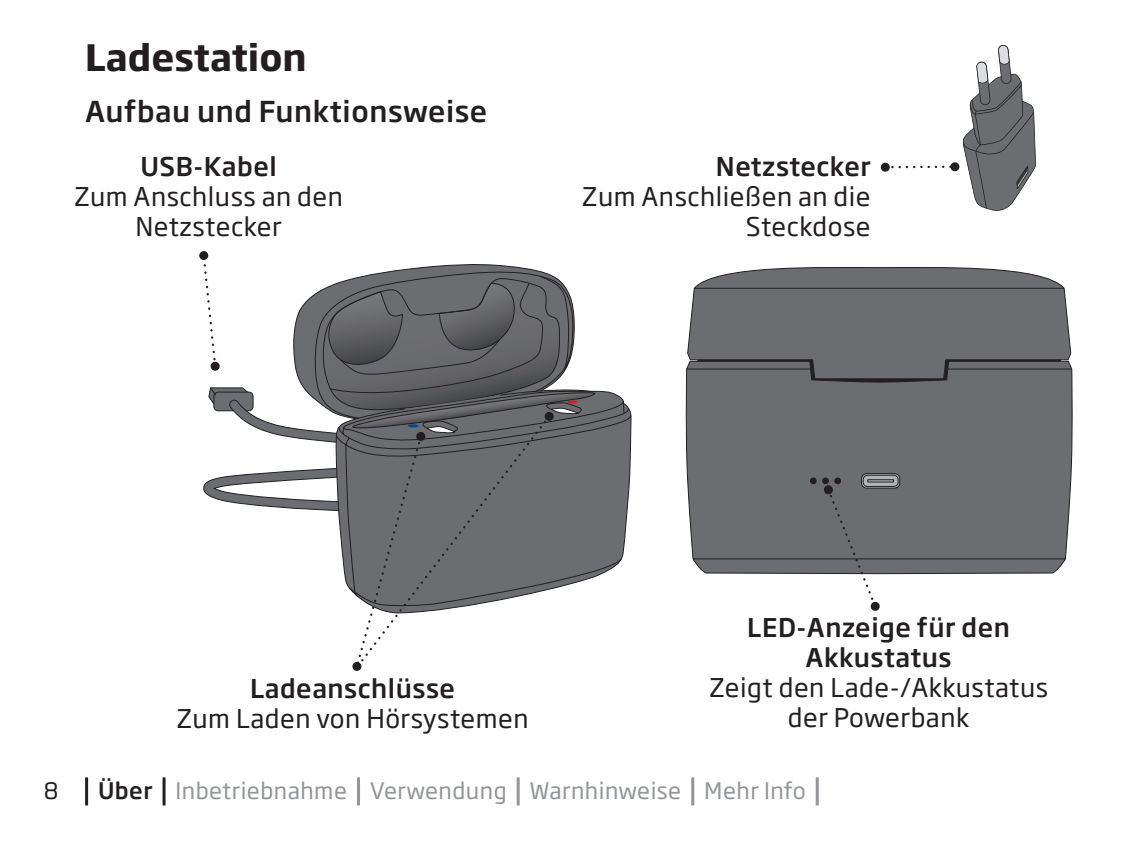
<style>
.page{position:relative;width:1132px;height:842px;background:#fff}
.page>*{position:absolute;margin:0;border:0;box-sizing:border-box;transform-origin:0 0}
.t1{font:700 36px "Soho Gothic Pro";color:#231f20}
.t2{font:500 28.5px "Soho Gothic Pro";letter-spacing:.02em;color:#231f20}
.t3{font:25.5px/30px "Soho Gothic Pro";letter-spacing:.02em;color:#231f20;text-align:center}
.t4{font:500 25.5px/30px "Soho Gothic Pro";letter-spacing:.02em;color:#231f20;text-align:center}
.t5{font:22.5px "Soho Gothic Pro";letter-spacing:.02em;color:#939598}
.t6{font:22.5px "Soho Gothic Pro";color:#231f20}
.s1{font-weight:500;color:#231f20}
</style>
<div class="page">
<svg style="left:687px;top:267px;width:384px;height:93px;background:#727375"></svg>
<div style="left:685px;top:360px;width:387px;height:214px;background:#6c6d70"></div>
<hr style="left:694px;top:288px;width:369px;height:1px;background:#231f20">
<hr style="left:686px;top:368px;width:124px;height:1px;background:#231f20">
<hr style="left:947px;top:368px;width:124px;height:1px;background:#231f20">
<hr style="left:692px;top:558px;width:372px;height:1px;background:#231f20">
<div style="left:860px;top:473px;width:39px;height:15px;border:1px solid #231f20;border-radius:5px"></div>
<svg style="left:810px;top:478px;width:6px;height:6px"></svg>
<svg style="left:822px;top:475px;width:76px;height:125px"></svg>
<svg style="left:823px;top:485px;width:10px;height:10px"></svg>
<svg style="left:869px;top:601px;width:11px;height:10px"></svg>
<div style="left:352px;top:662px;width:9px;height:9px;background:#231f20;border-radius:50%"></div>
<svg style="left:203px;top:254px;width:424px;height:413px"></svg>
<div style="left:210px;top:362px;width:9px;height:9px;background:#231f20;border-radius:50%"></div>
<div style="left:199px;top:251px;width:9px;height:9px;background:#231f20;border-radius:50%"></div>
<svg style="left:892px;top:166px;width:53px;height:2px"></svg>
<svg style="left:880px;top:162px;width:9px;height:10px"></svg>
<svg style="left:949px;top:162px;width:10px;height:10px"></svg>
<svg style="left:962px;top:45px;width:74px;height:166px"></svg>
<hr style="left:85px;top:777px;width:3px;height:28px;background:#231f20">
<hr style="left:162px;top:777px;width:3px;height:28px;background:#231f20">
<hr style="left:357px;top:777px;width:3px;height:28px;background:#939598">
<hr style="left:516px;top:777px;width:3px;height:28px;background:#939598">
<hr style="left:691px;top:777px;width:3px;height:28px;background:#939598">
<hr style="left:815px;top:777px;width:3px;height:28px;background:#939598">
<h1 class="t1" style="left:85px;top:29px;width:223px">Ladestation</h1>
<p class="t2" style="left:85px;top:89px;width:403px">Aufbau und Funktionsweise</p>
<p class="t4" style="left:140px;top:150px;width:138px">USB-Kabel</p>
<p class="t3" style="left:74px;top:180px;width:270px">Zum Anschluss an den<br>Netzstecker</p>
<p class="t4" style="left:715px;top:150px;width:156px">Netzstecker</p>
<p class="t3" style="left:581px;top:180px;width:290px;text-align:right">Zum Anschließen an die<br>Steckdose</p>
<p class="t4" style="left:250px;top:671px;width:206px">Ladeanschlüsse</p>
<p class="t3" style="left:176px;top:702px;width:353px">Zum Laden von Hörsystemen</p>
<p class="t4" style="left:747px;top:611px;width:264px">LED-Anzeige für den<br>Akkustatus</p>
<p class="t3" style="left:709px;top:671px;width:340px">Zeigt den Lade-/Akkustatus der Powerbank</p>
<p class="t6" style="left:44px;top:774px;width:16px">8</p>
<p class="t5" style="left:98px;top:774px;width:709px"><span class="s1">Über</span> Inbetriebnahme Verwendung Warnhinweise Mehr Info</p>
</div>
